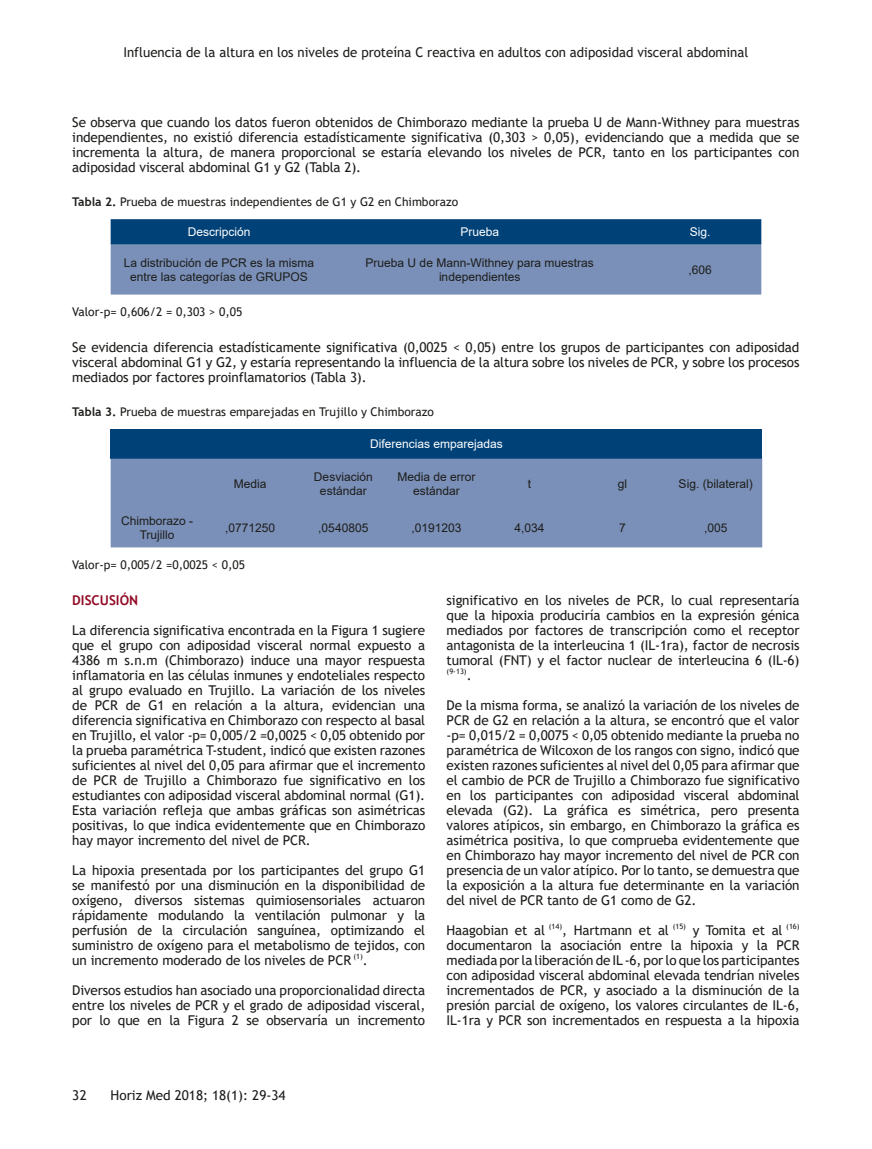
<style>
.page{position:relative;width:872px;height:1149px;background:#fff}
.page>*{position:absolute;margin:0;border:0;box-sizing:border-box;transform-origin:0 0}
.Texto{font:13.5px/15px "Trebuchet MS";letter-spacing:-.01em;color:#1d1d1b;text-align:justify}
.SUB_TÍTULO{font:700 13.5px "Trebuchet MS";color:#920b26}
.t1{font:12px/14.4px "Arial";color:#1d1d1b;text-align:center}
.Texto-2{font:12px "Trebuchet MS";color:#1d1d1b}
.t2{font:12px "Arial";color:#fff}
.Texto-3{font:7.5px "Trebuchet MS";color:#1d1d1b}
.s1{font-weight:700}
.s2{font-size:13.5px}
</style>
<div class="page">
<svg style="left:111px;top:219px;width:650px;height:75px;background:#5175a2"></svg>
<div style="left:111px;top:429px;width:651px;height:29px;background:#004177"></div>
<div style="left:111px;top:458px;width:651px;height:89px;background:#7a90b8"></div>
<p class="Texto" style="left:123px;top:44px;width:626px">Influencia de la altura en los niveles de proteína C reactiva en adultos con adiposidad visceral abdominal</p>
<p class="Texto" style="left:72px;top:115px;width:728px">Se observa que cuando los datos fueron obtenidos de Chimborazo mediante la prueba U de Mann-Withney para muestras independientes, no existió diferencia estadísticamente significativa (0,303 &gt; 0,05), evidenciando que a medida que se incrementa la altura, de manera proporcional se estaría elevando los niveles de PCR, tanto en los participantes con adiposidad visceral abdominal G1 y G2 (Tabla 2).</p>
<p class="Texto-2" style="left:72px;top:194px;width:387px"><span class="s1">Tabla 2.</span> Prueba de muestras independientes de G1 y G2 en Chimborazo</p>
<p class="t2" style="left:188px;top:224px;width:64px">Descripción</p>
<p class="t2" style="left:460px;top:224px;width:40px">Prueba</p>
<p class="t2" style="left:689px;top:224px;width:22px">Sig.</p>
<p class="t1" style="left:124px;top:255px;width:192px">La distribución de PCR es la misma entre las categorías de GRUPOS</p>
<p class="t1" style="left:365px;top:255px;width:230px">Prueba U de Mann-Withney para muestras independientes</p>
<p class="t1" style="left:688px;top:262px;width:25px">,606</p>
<p class="Texto-2" style="left:72px;top:304px;width:172px">Valor-p= 0,606/2 = 0,303 &gt; 0,05</p>
<p class="Texto" style="left:72px;top:339px;width:728px">Se evidencia diferencia estadísticamente significativa (0,0025 &lt; 0,05) entre los grupos de participantes con adiposidad visceral abdominal G1 y G2, y estaría representando la influencia de la altura sobre los niveles de PCR, y sobre los procesos mediados por factores proinflamatorios (Tabla 3).</p>
<p class="Texto-2" style="left:72px;top:404px;width:363px"><span class="s1">Tabla 3.</span> Prueba de muestras emparejadas en Trujillo y Chimborazo</p>
<p class="t2" style="left:370px;top:435px;width:134px">Diferencias emparejadas</p>
<p class="t1" style="left:234px;top:476px;width:34px">Media</p>
<p class="t1" style="left:314px;top:469px;width:60px">Desviación estándar</p>
<p class="t1" style="left:397px;top:469px;width:80px">Media de error estándar</p>
<p class="t1" style="left:528px;top:476px;width:5px">t</p>
<p class="t1" style="left:618px;top:476px;width:11px">gl</p>
<p class="t1" style="left:678px;top:476px;width:76px">Sig. (bilateral)</p>
<p class="t1" style="left:121px;top:513px;width:74px">Chimborazo -<br>Trujillo</p>
<p class="t1" style="left:225px;top:520px;width:52px">,0771250</p>
<p class="t1" style="left:318px;top:520px;width:52px">,0540805</p>
<p class="t1" style="left:411px;top:520px;width:52px">,0191203</p>
<p class="t1" style="left:514px;top:520px;width:32px">4,034</p>
<p class="t1" style="left:619px;top:520px;width:8px">7</p>
<p class="t1" style="left:704px;top:520px;width:25px">,005</p>
<p class="Texto-2" style="left:72px;top:557px;width:174px">Valor-p= 0,005/2 =0,0025 &lt; 0,05</p>
<p class="SUB_TÍTULO" style="left:72px;top:591px;width:67px">DISCUSIÓN</p>
<p class="Texto" style="left:72px;top:622px;width:354px">La diferencia significativa encontrada en la Figura 1 sugiere que el grupo con adiposidad visceral normal expuesto a 4386 m s.n.m (Chimborazo) induce una mayor respuesta inflamatoria en las células inmunes y endoteliales respecto al grupo evaluado en Trujillo. La variación de los niveles de PCR de G1 en relación a la altura, evidencian una diferencia significativa en Chimborazo con respecto al basal en Trujillo, el valor -p= 0,005/2 =0,0025 &lt; 0,05 obtenido por la prueba paramétrica T-student, indicó que existen razones suficientes al nivel del 0,05 para afirmar que el incremento de PCR de Trujillo a Chimborazo fue significativo en los estudiantes con adiposidad visceral abdominal normal (G1).<br>Esta variación refleja que ambas gráficas son asimétricas positivas, lo que indica evidentemente que en Chimborazo hay mayor incremento del nivel de PCR.</p>
<p class="Texto" style="left:72px;top:862px;width:354px">La hipoxia presentada por los participantes del grupo G1 se manifestó por una disminución en la disponibilidad de oxígeno, diversos sistemas quimiosensoriales actuaron rápidamente modulando la ventilación pulmonar y la perfusión de la circulación sanguínea, optimizando el suministro de oxígeno para el metabolismo de tejidos, con un incremento moderado de los niveles de PCR <sup>(1)</sup>.</p>
<p class="Texto" style="left:72px;top:982px;width:354px">Diversos estudios han asociado una proporcionalidad directa entre los niveles de PCR y el grado de adiposidad visceral, por lo que en la Figura 2 se observaría un incremento</p>
<p class="Texto" style="left:446px;top:592px;width:354px">significativo en los niveles de PCR, lo cual representaría que la hipoxia produciría cambios en la expresión génica mediados por factores de transcripción como el receptor antagonista de la interleucina 1 (IL-1ra), factor de necrosis tumoral (FNT) y el factor nuclear de interleucina 6 (IL-6)</p>
<p class="Texto-3" style="left:446px;top:666px;width:27px">(9-13)<span class="s2">.</span></p>
<p class="Texto" style="left:446px;top:697px;width:354px">De la misma forma, se analizó la variación de los niveles de PCR de G2 en relación a la altura, se encontró que el valor -p= 0,015/2 = 0,0075 &lt; 0,05 obtenido mediante la prueba no paramétrica de Wilcoxon de los rangos con signo, indicó que existen razones suficientes al nivel del 0,05 para afirmar que el cambio de PCR de Trujillo a Chimborazo fue significativo en los participantes con adiposidad visceral abdominal elevada (G2). La gráfica es simétrica, pero presenta valores atípicos, sin embargo, en Chimborazo la gráfica es asimétrica positiva, lo que comprueba evidentemente que en Chimborazo hay mayor incremento del nivel de PCR con presencia de un valor atípico. Por lo tanto, se demuestra que la exposición a la altura fue determinante en la variación del nivel de PCR tanto de G1 como de G2.</p>
<p class="Texto" style="left:446px;top:922px;width:354px">Haagobian et al <sup>(14)</sup>, Hartmann et al <sup>(15)</sup> y Tomita et al <sup>(16) </sup>documentaron la asociación entre la hipoxia y la PCR mediada por la liberación de IL -6, por lo que los participantes con adiposidad visceral abdominal elevada tendrían niveles incrementados de PCR, y asociado a la disminución de la presión parcial de oxígeno, los valores circulantes de IL-6, IL-1ra y PCR son incrementados en respuesta a la hipoxia</p>
<p class="Texto" style="left:72px;top:1086px;width:16px">32</p>
<p class="Texto" style="left:111px;top:1086px;width:176px">Horiz Med 2018; 18(1): 29-34</p>
</div>
